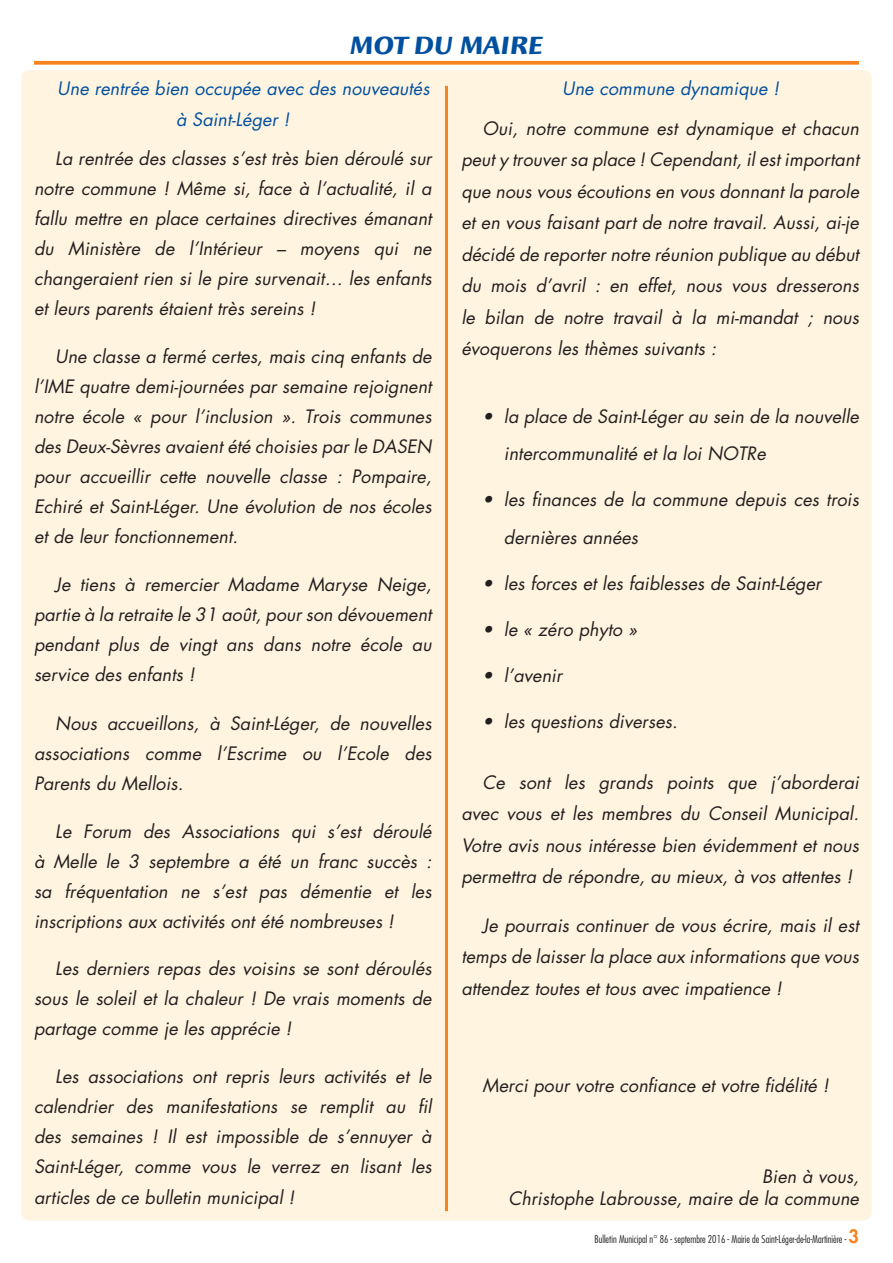
<style>
.page{position:relative;width:893px;height:1263px;background:#fff}
.page>*{position:absolute;margin:0;border:0;box-sizing:border-box;transform-origin:0 0}
.t1{font:italic 700 27px "Humana Sans ITC";color:#00509f;scale:1.05 1}
.t2{font:italic 18px/30px "Futura";letter-spacing:.005em;color:#241f1f;text-align:justify}
.t3{font:italic 18px/31.5px "Futura";letter-spacing:.005em;color:#00509f}
.t4{font:300 condensed 10.5px "Futura";color:#241f1f}
.s1{font-weight:800;font-stretch:normal;font-size:18px;color:#f8821e}
</style>
<div class="page">
<div style="left:21px;top:70px;width:851px;height:1150px;background:#fff4e0;border-radius:9px"></div>
<svg style="left:34px;top:61px;width:825px;height:4px;background:#f88c30"></svg>
<hr style="left:445px;top:86px;width:3px;height:1125px;background:#f8821e">
<h1 class="t1" style="left:350px;top:31px;width:186px">MOT DU MAIRE</h1>
<p class="t3" style="left:176px;top:73px;width:255px;text-indent:-119px">Une rentrée bien occupée avec des nouveautés à Saint-Léger !</p>
<p class="t2" style="left:34px;top:143px;width:399px;text-indent:21px">La rentrée des classes s’est très bien déroulé sur notre commune ! Même si, face à l’actualité, il a fallu mettre en place certaines directives émanant du Ministère de l’Intérieur – moyens qui ne changeraient rien si le pire survenait… les enfants et leurs parents étaient très sereins !</p>
<p class="t2" style="left:34px;top:342px;width:399px;text-indent:21px">Une classe a fermé certes, mais cinq enfants de l’IME quatre demi-journées par semaine rejoignent notre école « pour l’inclusion ». Trois communes des Deux-Sèvres avaient été choisies par le DASEN pour accueillir cette nouvelle classe : Pompaire, Echiré et Saint-Léger. Une évolution de nos écoles et de leur fonctionnement.</p>
<p class="t2" style="left:34px;top:570px;width:399px;text-indent:21px">Je tiens à remercier Madame Maryse Neige, partie à la retraite le 31 août, pour son dévouement pendant plus de vingt ans dans notre école au service des enfants !</p>
<p class="t2" style="left:34px;top:708px;width:399px;text-indent:21px">Nous accueillons, à Saint-Léger, de nouvelles associations comme l’Escrime ou l’Ecole des Parents du Mellois.</p>
<p class="t2" style="left:34px;top:816px;width:399px;text-indent:21px">Le Forum des Associations qui s’est déroulé à Melle le 3 septembre a été un franc succès : sa fréquentation ne s’est pas démentie et les inscriptions aux activités ont été nombreuses !</p>
<p class="t2" style="left:34px;top:953px;width:399px;text-indent:21px">Les derniers repas des voisins se sont déroulés sous le soleil et la chaleur ! De vrais moments de partage comme je les apprécie !</p>
<p class="t2" style="left:34px;top:1061px;width:399px;text-indent:21px">Les associations ont repris leurs activités et le calendrier des manifestations se remplit au fil des semaines ! Il est impossible de s’ennuyer à Saint-Léger, comme vous le verrez en lisant les articles de ce bulletin municipal !</p>
<p class="t3" style="left:562px;top:73px;width:218px">Une commune dynamique !</p>
<p class="t2" style="left:461px;top:113px;width:399px;line-height:31.5px;text-indent:21px">Oui, notre commune est dynamique et chacun peut y trouver sa place ! Cependant, il est important que nous vous écoutions en vous donnant la parole et en vous faisant part de notre travail. Aussi, ai-je décidé de reporter notre réunion publique au début du mois d’avril : en effet, nous vous dresserons le bilan de notre travail à la mi-mandat ; nous évoquerons les thèmes suivants :</p>
<p class="t2" style="left:504px;top:397px;width:356px;line-height:37.5px;text-indent:-21px">• la place de Saint-Léger au sein de la nouvelle intercommunalité et la loi NOTRe</p>
<p class="t2" style="left:504px;top:481px;width:357px;line-height:37.5px;text-indent:-21px">• les finances de la commune depuis ces trois dernières années</p>
<p class="t2" style="left:483px;top:568px;width:340px">• les forces et les faiblesses de Saint-Léger</p>
<p class="t2" style="left:483px;top:614px;width:156px">• le « zéro phyto »</p>
<p class="t2" style="left:483px;top:660px;width:81px">• l’avenir</p>
<p class="t2" style="left:483px;top:706px;width:196px">• les questions diverses.</p>
<p class="t2" style="left:461px;top:767px;width:399px;line-height:31.5px;text-indent:21px">Ce sont les grands points que j’aborderai avec vous et les membres du Conseil Municipal.<br>Votre avis nous intéresse bien évidemment et nous permettra de répondre, au mieux, à vos attentes !</p>
<p class="t2" style="left:461px;top:910px;width:399px;line-height:31.5px;text-indent:21px">Je pourrais continuer de vous écrire, mais il est temps de laisser la place aux informations que vous attendez toutes et tous avec impatience !</p>
<p class="t2" style="left:483px;top:1070px;width:348px">Merci pour votre confiance et votre fidélité !</p>
<p class="t2" style="left:509px;top:1166px;width:352px;line-height:21.6px;text-align:right">Bien à vous,<br>Christophe Labrousse, maire de la commune</p>
<p class="t4" style="left:594px;top:1233px;width:266px">Bulletin Municipal n° 86 - septembre 2016 - Mairie de Saint-Léger-de-la-Martinière - <span class="s1">3</span></p>
</div>
